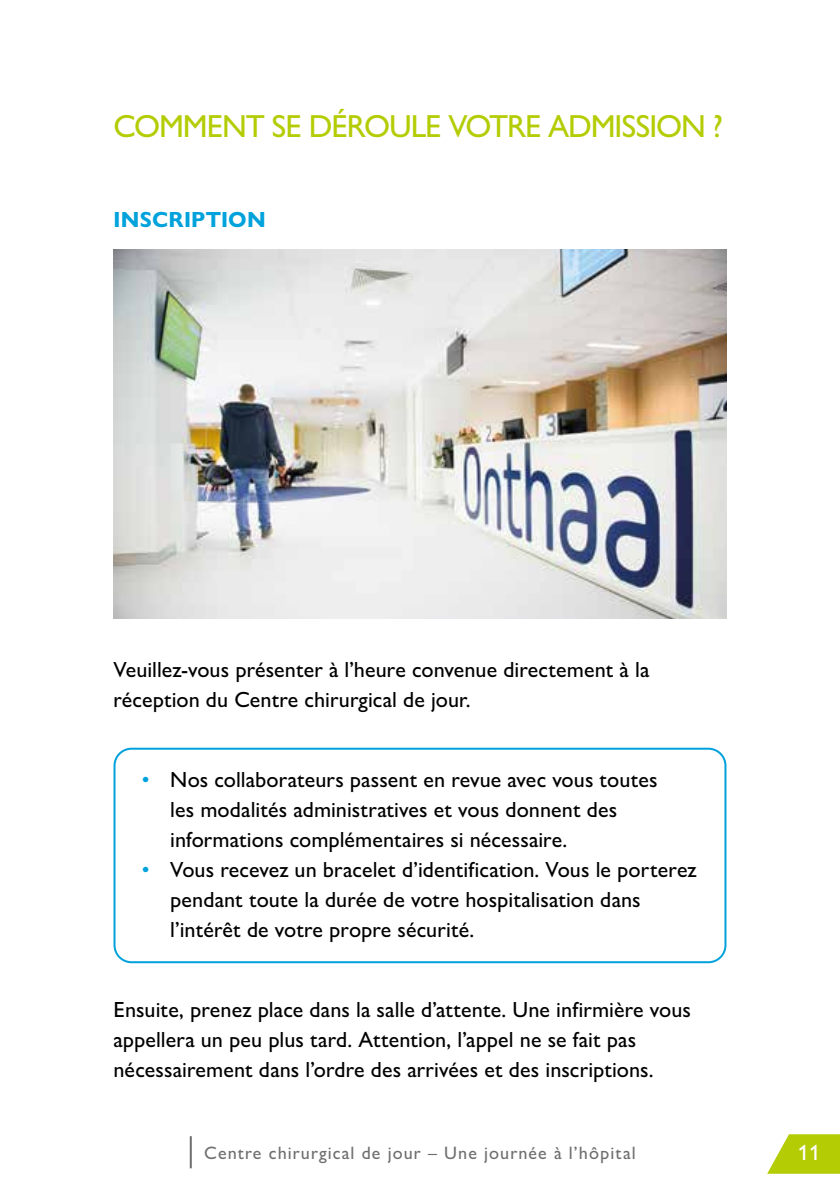
<style>
.page{position:relative;width:840px;height:1191px;background:#fff}
.page>*{position:absolute;margin:0;border:0;box-sizing:border-box;transform-origin:0 0}
.t1{font:500 32px "Gill Sans Nova";letter-spacing:-.035em;color:#b4cc04}
.t2{font:500 22px/30px "Gill Sans Nova";letter-spacing:.005em;color:#000}
.t3{font:700 22px "Gill Sans Nova";letter-spacing:.01em;color:#00a2dc}
.t4{font:500 22px "Gill Sans Nova";color:#fff}
.t5{font:500 18px "Gill Sans Nova";letter-spacing:.06em;color:#706f6f}
.s1{color:#00a2dc}
</style>
<div class="page">
<svg style="left:767px;top:1134px;width:72px;height:39px"></svg>
<hr style="left:190px;top:1136px;width:2px;height:32px;background:#706f6f">
<img style="left:113px;top:249px;width:613px;height:369px">
<div style="left:113px;top:747px;width:613px;height:216px;border:2px solid #00a2dc;border-radius:17px"></div>
<h1 class="t1" style="left:113px;top:106px;width:610px">COMMENT SE DÉROULE VOTRE ADMISSION ?</h1>
<p class="t3" style="left:113px;top:206px;width:154px">INSCRIPTION</p>
<p class="t2" style="left:113px;top:654px;width:537px">Veuillez-vous présenter à l’heure convenue directement à la réception du Centre chirurgical de jour.</p>
<p class="t2" style="left:170px;top:764px;width:488px;text-indent:-28px"><span class="s1">•</span> Nos collaborateurs passent en revue avec vous toutes les modalités administratives et vous donnent des informations complémentaires si nécessaire.</p>
<p class="t2" style="left:170px;top:854px;width:527px;text-indent:-28px"><span class="s1">•</span> Vous recevez un bracelet d’identification. Vous le porterez pendant toute la durée de votre hospitalisation dans l’intérêt de votre propre sécurité.</p>
<p class="t2" style="left:113px;top:994px;width:578px">Ensuite, prenez place dans la salle d’attente. Une infirmière vous appellera un peu plus tard. Attention, l’appel ne se fait pas nécessairement dans l’ordre des arrivées et des inscriptions.</p>
<p class="t5" style="left:204px;top:1141px;width:432px">Centre chirurgical de jour – Une journée à l’hôpital</p>
<p class="t4" style="left:797px;top:1138px;width:23px">11</p>
</div>
